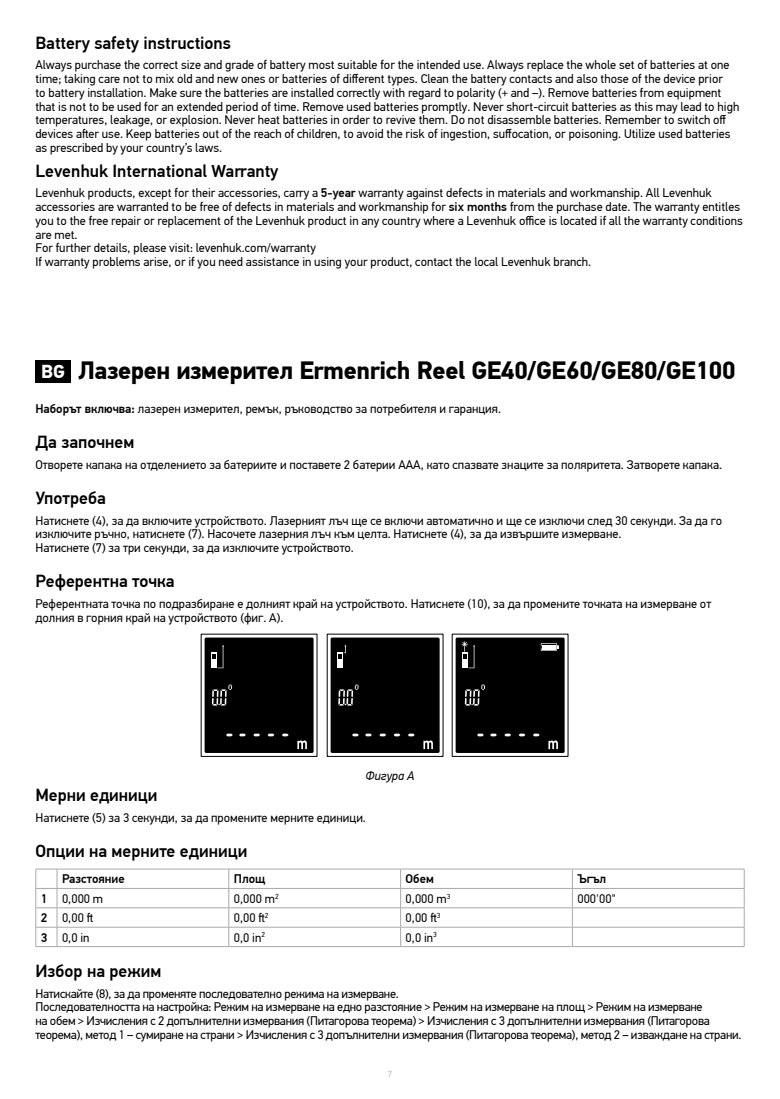
<style>
.page{position:relative;width:780px;height:1099px;background:#fff}
.page>*{position:absolute;margin:0;border:0;box-sizing:border-box;transform-origin:0 0}
.t1{font:700 25px "PF Din Text Pro";letter-spacing:-.02em;color:#000}
.t2{font:500 17.5px "PF Din Text Pro";color:#000}
.t3{font:12.5px/13.8px "PF Din Text Pro";color:#000}
.t4{font:12.5px/13.8px "PF Din Text Pro";letter-spacing:-.02em;color:#000}
.t5{font:500 12.5px "PF Din Text Pro";color:#000}
.t6{font:italic 12.5px "PF Din Text Pro";color:#000}
.t7{font:300 8.75px "PF Din Text Pro";color:#a7a9ac}
.s1{font-weight:500}
.s2{font-size:18.75px;color:#fff}
</style>
<div class="page">
<div style="left:35px;top:360px;width:36px;height:22px;background:#000"></div>
<hr style="left:57px;top:868px;width:172px;height:1px;background:#a7a9ac">
<hr style="left:229px;top:868px;width:171px;height:1px;background:#a7a9ac">
<hr style="left:400px;top:868px;width:172px;height:1px;background:#a7a9ac">
<hr style="left:572px;top:868px;width:172px;height:1px;background:#a7a9ac">
<hr style="left:57px;top:888px;width:172px;height:1px;background:#a7a9ac">
<hr style="left:229px;top:888px;width:171px;height:1px;background:#a7a9ac">
<hr style="left:400px;top:888px;width:172px;height:1px;background:#a7a9ac">
<hr style="left:572px;top:888px;width:172px;height:1px;background:#a7a9ac">
<hr style="left:57px;top:907px;width:172px;height:1px;background:#a7a9ac">
<hr style="left:229px;top:907px;width:171px;height:1px;background:#a7a9ac">
<hr style="left:400px;top:907px;width:172px;height:1px;background:#a7a9ac">
<hr style="left:572px;top:907px;width:172px;height:1px;background:#a7a9ac">
<hr style="left:57px;top:926px;width:172px;height:1px;background:#a7a9ac">
<hr style="left:229px;top:926px;width:171px;height:1px;background:#a7a9ac">
<svg style="left:228px;top:869px;width:1px;height:77px"></svg>
<hr style="left:400px;top:926px;width:172px;height:1px;background:#a7a9ac">
<svg style="left:400px;top:869px;width:1px;height:77px"></svg>
<hr style="left:572px;top:926px;width:172px;height:1px;background:#a7a9ac">
<svg style="left:572px;top:869px;width:1px;height:77px"></svg>
<svg style="left:743px;top:869px;width:1px;height:77px"></svg>
<svg style="left:35px;top:868px;width:23px;height:79px"></svg>
<hr style="left:57px;top:946px;width:172px;height:1px;background:#a7a9ac">
<hr style="left:229px;top:946px;width:171px;height:1px;background:#a7a9ac">
<hr style="left:400px;top:946px;width:172px;height:1px;background:#a7a9ac">
<hr style="left:572px;top:946px;width:172px;height:1px;background:#a7a9ac">
<div style="left:455px;top:637px;width:109px;height:116px;background:#000;border-radius:2px"></div>
<div style="left:204px;top:637px;width:109px;height:116px;background:#000;border-radius:2px"></div>
<div style="left:330px;top:637px;width:109px;height:116px;background:#000;border-radius:2px"></div>
<svg style="left:465px;top:684px;width:20px;height:21px"></svg>
<svg style="left:338px;top:684px;width:20px;height:21px"></svg>
<svg style="left:212px;top:684px;width:20px;height:21px"></svg>
<svg style="left:504px;top:733px;width:7px;height:3px"></svg>
<svg style="left:490px;top:733px;width:7px;height:3px"></svg>
<svg style="left:477px;top:733px;width:7px;height:3px"></svg>
<svg style="left:533px;top:733px;width:6px;height:3px"></svg>
<svg style="left:518px;top:733px;width:7px;height:3px"></svg>
<svg style="left:548px;top:740px;width:10px;height:9px"></svg>
<svg style="left:461px;top:641px;width:14px;height:27px"></svg>
<svg style="left:253px;top:733px;width:7px;height:3px"></svg>
<svg style="left:239px;top:733px;width:7px;height:3px"></svg>
<svg style="left:226px;top:733px;width:7px;height:3px"></svg>
<svg style="left:282px;top:733px;width:6px;height:3px"></svg>
<svg style="left:267px;top:733px;width:7px;height:3px"></svg>
<div style="left:211px;top:652px;width:5px;height:16px;background:#fff"></div>
<svg style="left:297px;top:740px;width:10px;height:9px"></svg>
<svg style="left:212px;top:644px;width:12px;height:24px"></svg>
<svg style="left:379px;top:733px;width:7px;height:3px"></svg>
<svg style="left:365px;top:733px;width:7px;height:3px"></svg>
<svg style="left:352px;top:733px;width:7px;height:3px"></svg>
<svg style="left:408px;top:733px;width:6px;height:3px"></svg>
<svg style="left:393px;top:733px;width:7px;height:3px"></svg>
<div style="left:337px;top:652px;width:5px;height:16px;background:#fff"></div>
<svg style="left:423px;top:740px;width:10px;height:9px"></svg>
<svg style="left:338px;top:644px;width:8px;height:15px"></svg>
<svg style="left:541px;top:643px;width:17px;height:8px"></svg>
<h2 class="t2" style="left:35px;top:32px;width:197px">Battery safety instructions</h2>
<p class="t3" style="left:35px;top:58px;width:705px">Always purchase the correct size and grade of battery most suitable for the intended use. Always replace the whole set of batteries at one time; taking care not to mix old and new ones or batteries of different types. Clean the battery contacts and also those of the device prior<br>to battery installation. Make sure the batteries are installed correctly with regard to polarity (+ and –). Remove batteries from equipment that is not to be used for an extended period of time. Remove used batteries promptly. Never short-circuit batteries as this may lead to high temperatures, leakage, or explosion. Never heat batteries in order to revive them. Do not disassemble batteries. Remember to switch off devices after use. Keep batteries out of the reach of children, to avoid the risk of ingestion, suffocation, or poisoning. Utilize used batteries as prescribed by your country’s laws.</p>
<h2 class="t2" style="left:35px;top:160px;width:244px">Levenhuk International Warranty</h2>
<p class="t3" style="left:35px;top:186px;width:709px">Levenhuk products, except for their accessories, carry a <span class="s1">5-year</span> warranty against defects in materials and workmanship. All Levenhuk accessories are warranted to be free of defects in materials and workmanship for <span class="s1">six months</span> from the purchase date. The warranty entitles you to the free repair or replacement of the Levenhuk product in any country where a Levenhuk office is located if all the warranty conditions are met.<br>For further details, please visit: levenhuk.com/warranty<br>If warranty problems arise, or if you need assistance in using your product, contact the local Levenhuk branch.</p>
<h1 class="t1" style="left:41px;top:355px;width:696px"><span class="s2">BG</span> Лазерен измерител Ermenrich Reel GE40/GE60/GE80/GE100</h1>
<p class="t3" style="left:35px;top:402px;width:467px"><span class="s1">Наборът включва:</span> лазерен измерител, ремък, ръководство за потребителя и гаранция.</p>
<h2 class="t2" style="left:35px;top:432px;width:100px">Да започнем</h2>
<p class="t3" style="left:35px;top:458px;width:688px">Отворете капака на отделението за батериите и поставете 2 батерии ААА, като спазвате знаците за поляритета. Затворете капака.</p>
<h2 class="t2" style="left:35px;top:487px;width:72px">Употреба</h2>
<p class="t3" style="left:35px;top:513px;width:688px">Натиснете (4), за да включите устройството. Лазерният лъч ще се включи автоматично и ще се изключи след 30 секунди. За да го изключите ръчно, натиснете (7). Насочете лазерния лъч към целта. Натиснете (4), за да извършите измерване.<br>Натиснете (7) за три секунди, за да изключите устройството.</p>
<h2 class="t2" style="left:35px;top:570px;width:141px">Референтна точка</h2>
<p class="t3" style="left:35px;top:596px;width:677px">Референтната точка по подразбиране е долният край на устройството. Натиснете (10), за да промените точката на измерване от долния в горния край на устройството (фиг. А).</p>
<p class="t6" style="left:365px;top:768px;width:50px">Фигура A</p>
<h2 class="t2" style="left:35px;top:784px;width:123px">Мерни единици</h2>
<p class="t3" style="left:35px;top:810px;width:332px">Натиснете (5) за 3 секунди, за да промените мерните единици.</p>
<h2 class="t2" style="left:35px;top:840px;width:213px">Опции на мерните единици</h2>
<p class="t5" style="left:62px;top:871px;width:64px">Разстояние</p>
<p class="t5" style="left:234px;top:871px;width:33px">Площ</p>
<p class="t5" style="left:405px;top:871px;width:30px">Обем</p>
<p class="t5" style="left:577px;top:871px;width:30px">Ъгъл</p>
<p class="t3" style="left:41px;top:891px;width:64px"><span class="s1">1</span> 0,000 m</p>
<p class="t3" style="left:234px;top:891px;width:46px">0,000 m<sup>2</sup></p>
<p class="t3" style="left:405px;top:891px;width:46px">0,000 m<sup>3</sup></p>
<p class="t3" style="left:577px;top:891px;width:40px">000'00"</p>
<p class="t3" style="left:41px;top:911px;width:54px"><span class="s1">2</span> 0,00 ft</p>
<p class="t3" style="left:234px;top:911px;width:36px">0,00 ft<sup>2</sup></p>
<p class="t3" style="left:405px;top:911px;width:36px">0,00 ft<sup>3</sup></p>
<p class="t3" style="left:41px;top:930px;width:50px"><span class="s1">3</span> 0,0 in</p>
<p class="t3" style="left:234px;top:930px;width:33px">0,0 in<sup>2</sup></p>
<p class="t3" style="left:405px;top:930px;width:33px">0,0 in<sup>3</sup></p>
<h2 class="t2" style="left:35px;top:960px;width:127px">Избор на режим</h2>
<p class="t4" style="left:35px;top:986px;width:707px">Натискайте (8), за да променяте последователно режима на измерване.<br>Последователността на настройка: Режим на измерване на едно разстояние &gt; Режим на измерване на площ &gt; Режим на измерване<br>на обем &gt; Изчисления с 2 допълнителни измервания (Питагорова теорема) &gt; Изчисления с 3 допълнителни измервания (Питагорова теорема), метод 1 – сумиране на страни &gt; Изчисления с 3 допълнителни измервания (Питагорова теорема), метод 2 – изваждане на страни.</p>
<p class="t7" style="left:388px;top:1069px;width:6px">7</p>
</div>
